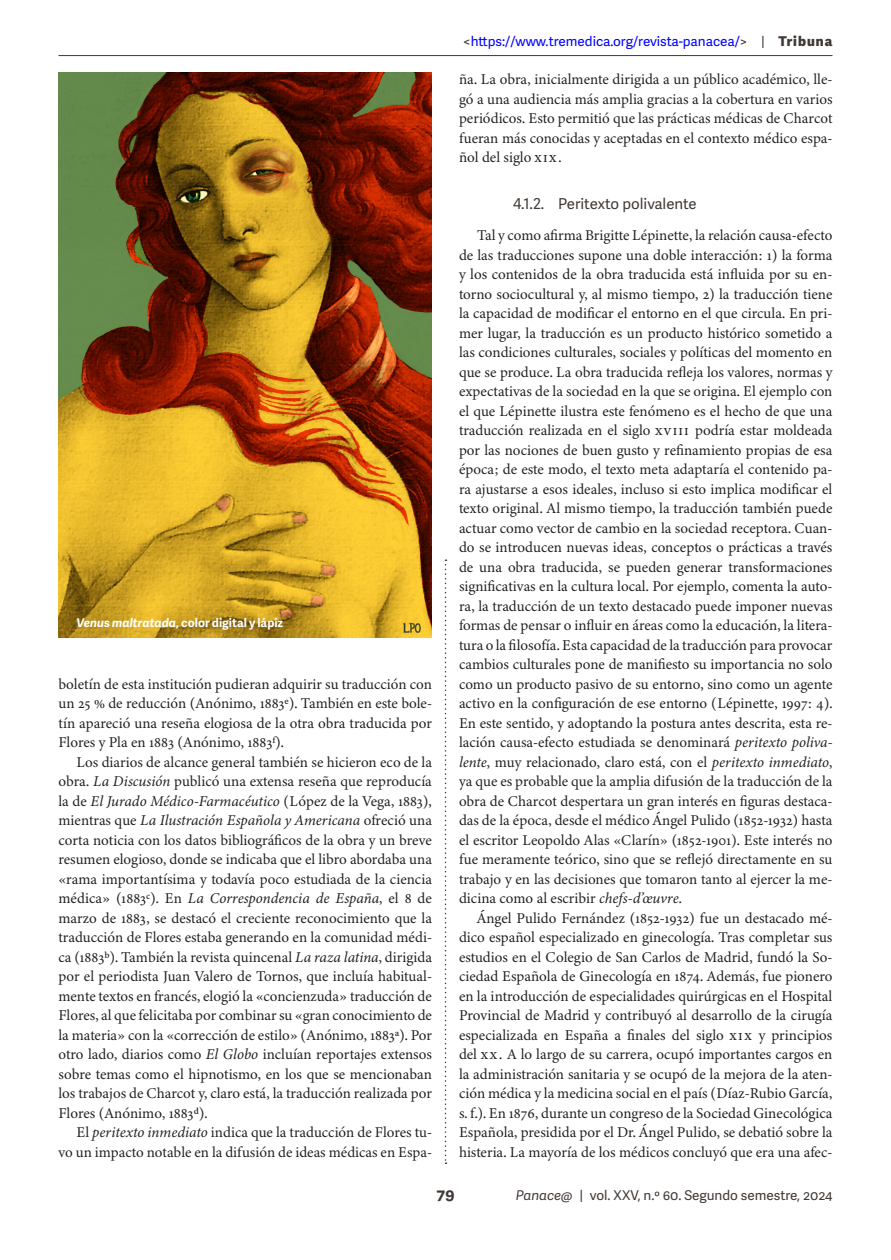
<style>
.page{position:relative;width:891px;height:1260px;background:#fff}
.page>*{position:absolute;margin:0;border:0;box-sizing:border-box;transform-origin:0 0}
.t1{font:700 16.5px "Adelle Sans";color:#403935}
.t2{font:15px/19.5px "Minion 3";letter-spacing:-.005em;color:#231f20;text-align:justify}
.t3{font:15px "Adelle Sans";color:#403935}
.t4{font:13.5px "Adelle Sans";color:#00f}
.t5{font:13.5px "Adelle Sans";color:#403935}
.Nombres_de_grabados{font:700 12px "Adelle Sans";color:#fff}
.s1{font-style:italic}
.s2{color:#403935}
.s3{font-weight:800;color:#403935}
</style>
<div class="page">
<hr style="left:58px;top:55px;width:774px;height:1px;background:#403935">
<svg style="left:445px;top:560px;width:2px;height:604px"></svg>
<img style="left:58px;top:72px;width:374px;height:566px">
<p class="Nombres_de_grabados" style="left:76px;top:614px;width:208px"><span class="s1">Venus maltratada</span>, color digital y lápiz</p>
<p class="t2" style="left:58px;top:674px;width:375px">boletín de esta institución pudieran adquirir su traducción con un 25 % de reducción (Anónimo, 1883e). También en este bole&shy;tín apareció una reseña elogiosa de la otra obra traducida por Flores y Pla en 1883 (Anónimo, 1883f).</p>
<p class="t2" style="left:58px;top:752px;width:375px;text-indent:18px">Los diarios de alcance general también se hicieron eco de la obra. <span class="s1">La Discusión</span> publicó una extensa reseña que reproducía la de <span class="s1">El Jurado Médico-Farmacéutico</span> (López de la Vega, 1883), mientras que <span class="s1">La Ilustración Española y Americana</span> ofreció una corta noticia con los datos bibliográficos de la obra y un breve resumen elogioso, donde se indicaba que el libro abordaba una «rama importantísima y todavía poco estudiada de la ciencia médica» (1883c). En <span class="s1">La Correspondencia de España</span>, el 8 de marzo de 1883, se destacó el creciente reconocimiento que la traducción de Flores estaba generando en la comunidad médi&shy;ca (1883b). También la revista quincenal <span class="s1">La raza latina</span>, dirigida por el periodista Juan Valero de Tornos, que incluía habitual&shy;mente textos en francés, elogió la «concienzuda» traducción de Flores, al que felicitaba por combinar su «gran conocimiento de la materia» con la «corrección de estilo» (Anónimo, 1883a). Por otro lado, diarios como <span class="s1">El Globo</span> incluían reportajes extensos sobre temas como el hipnotismo, en los que se mencionaban los trabajos de Charcot y, claro está, la traducción realizada por Flores (Anónimo, 1883d).</p>
<p class="t2" style="left:58px;top:1122px;width:375px;text-align:right">El <span class="s1">peritexto inmediato</span> indica que la traducción de Flores tu&shy;vo un impacto notable en la difusión de ideas médicas en Espa-</p>
<p class="t4" style="left:463px;top:32px;width:371px"><span class="s2">&lt;</span>https://www.tremedica.org/revista-panacea/<span class="s2">&gt; |</span> <span class="s3">Tribuna</span></p>
<p class="t2" style="left:459px;top:69px;width:375px">ña. La obra, inicialmente dirigida a un público académico, lle&shy;gó a una audiencia más amplia gracias a la cobertura en varios periódicos. Esto permitió que las prácticas médicas de Charcot fueran más conocidas y aceptadas en el contexto médico espa&shy;ñol del siglo xix.</p>
<p class="t3" style="left:513px;top:192px;width:185px">4.1.2. Peritexto polivalente</p>
<p class="t2" style="left:459px;top:225px;width:375px;text-indent:18px">Tal y como afirma Brigitte Lépinette, la relación causa-efecto de las traducciones supone una doble interacción: 1) la forma y los contenidos de la obra traducida está influida por su en&shy;torno sociocultural y, al mismo tiempo, 2) la traducción tiene la capacidad de modificar el entorno en el que circula. En pri&shy;mer lugar, la traducción es un producto histórico sometido a las condiciones culturales, sociales y políticas del momento en que se produce. La obra traducida refleja los valores, normas y expectativas de la sociedad en la que se origina. El ejemplo con el que Lépinette ilustra este fenómeno es el hecho de que una traducción realizada en el siglo xviii podría estar moldeada por las nociones de buen gusto y refinamiento propias de esa época; de este modo, el texto meta adaptaría el contenido pa&shy;ra ajustarse a esos ideales, incluso si esto implica modificar el texto original. Al mismo tiempo, la traducción también puede actuar como vector de cambio en la sociedad receptora. Cuan&shy;do se introducen nuevas ideas, conceptos o prácticas a través de una obra traducida, se pueden generar transformaciones significativas en la cultura local. Por ejemplo, comenta la auto&shy;ra, la traducción de un texto destacado puede imponer nuevas formas de pensar o influir en áreas como la educación, la litera&shy;tura o la filosofía. Esta capacidad de la traducción para provocar cambios culturales pone de manifiesto su importancia no solo como un producto pasivo de su entorno, sino como un agente activo en la configuración de ese entorno (Lépinette, 1997: 4).<br>En este sentido, y adoptando la postura antes descrita, esta re&shy;lación causa-efecto estudiada se denominará <span class="s1">peritexto poliva&shy;lente</span>, muy relacionado, claro está, con el <span class="s1">peritexto inmediato</span>, ya que es probable que la amplia difusión de la traducción de la obra de Charcot despertara un gran interés en figuras destaca&shy;das de la época, desde el médico Ángel Pulido (1852-1932) hasta el escritor Leopoldo Alas «Clarín» (1852-1901). Este interés no fue meramente teórico, sino que se reflejó directamente en su trabajo y en las decisiones que tomaron tanto al ejercer la me&shy;dicina como al escribir <span class="s1">chefs-d’œuvre</span>.</p>
<p class="t2" style="left:459px;top:908px;width:375px;text-indent:18px">Ángel Pulido Fernández (1852-1932) fue un destacado mé&shy;dico español especializado en ginecología. Tras completar sus estudios en el Colegio de San Carlos de Madrid, fundó la So&shy;ciedad Española de Ginecología en 1874. Además, fue pionero en la introducción de especialidades quirúrgicas en el Hospital Provincial de Madrid y contribuyó al desarrollo de la cirugía especializada en España a finales del siglo xix y principios del xx. A lo largo de su carrera, ocupó importantes cargos en la administración sanitaria y se ocupó de la mejora de la aten&shy;ción médica y la medicina social en el país (Díaz-Rubio García, s. f.). En 1876, durante un congreso de la Sociedad Ginecológica Española, presidida por el Dr. Ángel Pulido, se debatió sobre la histeria. La mayoría de los médicos concluyó que era una afec-</p>
<p class="t1" style="left:436px;top:1182px;width:20px">79</p>
<p class="t5" style="left:516px;top:1186px;width:318px"><span class="s1">Panace@</span> | vol. XXV, n.º 60. Segundo semestre, 2024</p>
</div>
